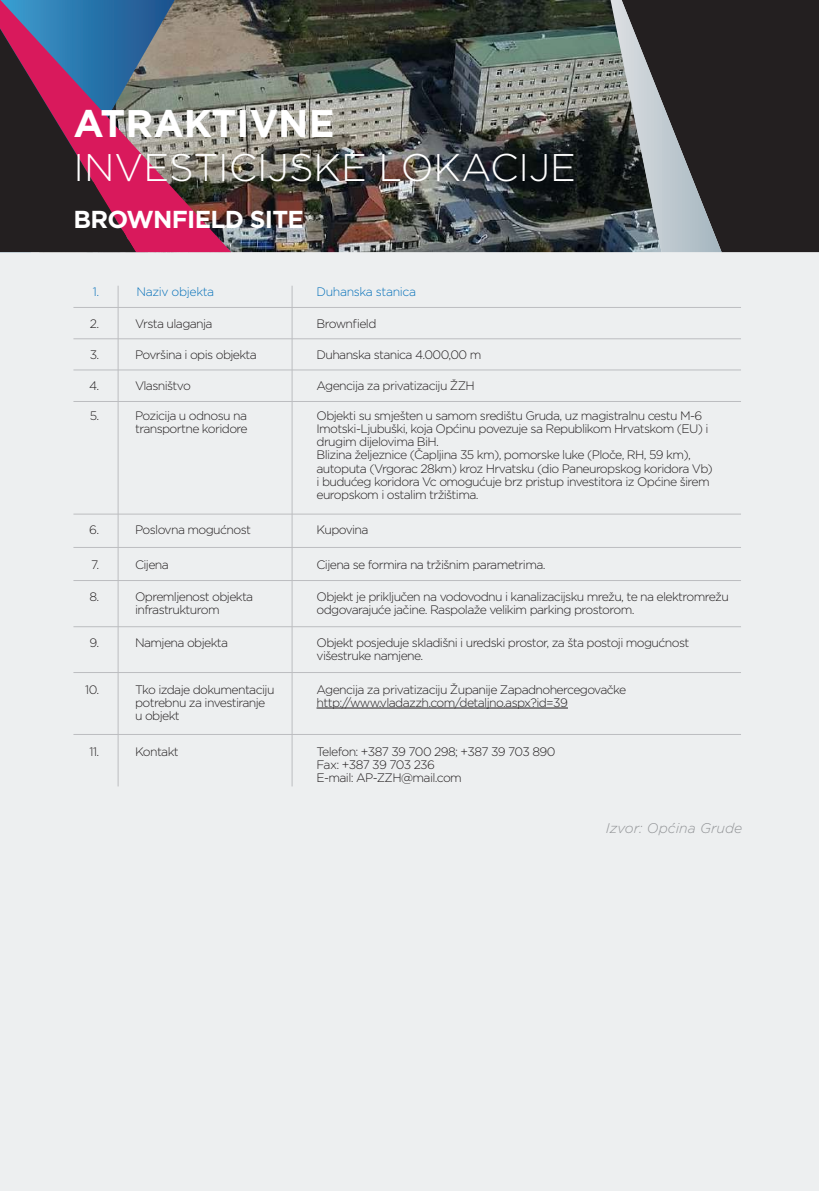
<style>
.page{position:relative;width:819px;height:1191px;background:#edeff0}
.page>*{position:absolute;margin:0;border:0;box-sizing:border-box;transform-origin:0 0}
.t1{font:300 38.5px "Gotham";color:#fff}
.t2{font:700 38.5px "Gotham";color:#fff}
.t3{font:700 24.5px "Gotham";letter-spacing:-.03em;color:#fff}
.t4{font:italic 300 14px "Gotham";color:#939598}
.t5{font:300 12.25px/13.1px "Gotham";letter-spacing:-.05em;color:#231f20}
.t6{font:300 12.25px "Gotham";letter-spacing:-.03em;color:#0671ba}
</style>
<div class="page">
<img style="left:231px;top:0;width:379px;height:252px">
<svg style="left:0;top:0;width:231px;height:252px;background:#876c7a"></svg>
<svg style="left:0;top:28px;width:136px;height:224px;background:#5a304d"></svg>
<div style="left:721px;top:0;width:98px;height:252px;background:#231f20"></div>
<svg style="left:610px;top:0;width:111px;height:252px;background:#5e6164"></svg>
<hr style="left:316px;top:707px;width:252px;height:1px;background:#231f20">
<hr style="left:73px;top:307px;width:668px;height:1px;background:#bcbdc0">
<hr style="left:73px;top:338px;width:668px;height:1px;background:#bcbdc0">
<hr style="left:73px;top:370px;width:668px;height:1px;background:#bcbdc0">
<hr style="left:73px;top:401px;width:668px;height:1px;background:#bcbdc0">
<hr style="left:73px;top:514px;width:668px;height:1px;background:#bcbdc0">
<hr style="left:73px;top:547px;width:668px;height:1px;background:#bcbdc0">
<hr style="left:73px;top:580px;width:668px;height:1px;background:#bcbdc0">
<hr style="left:73px;top:626px;width:668px;height:1px;background:#bcbdc0">
<hr style="left:73px;top:672px;width:668px;height:1px;background:#bcbdc0">
<hr style="left:73px;top:734px;width:668px;height:1px;background:#bcbdc0">
<hr style="left:292px;top:286px;width:1px;height:500px;background:#bcbdc0">
<hr style="left:118px;top:286px;width:1px;height:500px;background:#bcbdc0">
<h1 class="t2" style="left:74px;top:98px;width:262px">ATRAKTIVNE</h1>
<h1 class="t1" style="left:74px;top:143px;width:504px">INVESTICIJSKE LOKACIJE</h1>
<h2 class="t3" style="left:73px;top:203px;width:232px">BROWNFIELD SITE</h2>
<p class="t6" style="left:93px;top:283px;width:8px">1.</p>
<p class="t6" style="left:136px;top:283px;width:79px">Naziv objekta</p>
<p class="t5" style="left:90px;top:317px;width:11px">2.</p>
<p class="t5" style="left:90px;top:347px;width:11px">3.</p>
<p class="t5" style="left:89px;top:379px;width:12px">4.</p>
<p class="t5" style="left:135px;top:317px;width:79px">Vrsta ulaganja</p>
<p class="t5" style="left:135px;top:347px;width:123px">Površina i opis objekta</p>
<p class="t5" style="left:135px;top:379px;width:57px">Vlasništvo</p>
<p class="t5" style="left:90px;top:409px;width:11px">5.</p>
<p class="t5" style="left:89px;top:522px;width:12px">6.</p>
<p class="t5" style="left:91px;top:557px;width:10px">7.</p>
<p class="t5" style="left:89px;top:589px;width:11px">8.</p>
<p class="t5" style="left:89px;top:635px;width:11px">9.</p>
<p class="t5" style="left:85px;top:682px;width:16px">10.</p>
<p class="t5" style="left:90px;top:744px;width:11px">11.</p>
<p class="t5" style="left:135px;top:409px;width:114px">Pozicija u odnosu na transportne koridore</p>
<p class="t5" style="left:135px;top:522px;width:117px">Poslovna mogućnost</p>
<p class="t5" style="left:135px;top:557px;width:35px">Cijena</p>
<p class="t5" style="left:135px;top:589px;width:120px">Opremljenost objekta infrastrukturom</p>
<p class="t5" style="left:135px;top:635px;width:95px">Namjena objekta</p>
<p class="t5" style="left:135px;top:682px;width:141px">Tko izdaje dokumentaciju potrebnu za investiranje u objekt</p>
<p class="t5" style="left:135px;top:744px;width:45px">Kontakt</p>
<p class="t6" style="left:316px;top:283px;width:101px">Duhanska stanica</p>
<p class="t5" style="left:316px;top:317px;width:61px">Brownfield</p>
<p class="t5" style="left:316px;top:347px;width:166px">Duhanska stanica 4.000,00 m</p>
<p class="t5" style="left:316px;top:379px;width:160px">Agencija za privatizaciju ŽZH</p>
<p class="t5" style="left:316px;top:409px;width:398px">Objekti su smješten u samom središtu Gruda, uz magistralnu cestu M-6<br>Imotski-Ljubuški, koja Općinu povezuje sa Republikom Hrvatskom (EU) i drugim dijelovima BiH.<br>Blizina željeznice (Čapljina 35 km), pomorske luke (Ploče, RH, 59 km), autoputa (Vrgorac 28km) kroz Hrvatsku (dio Paneuropskog koridora Vb) i budućeg koridora Vc omogućuje brz pristup investitora iz Općine širem europskom i ostalim tržištima.</p>
<p class="t5" style="left:316px;top:522px;width:54px">Kupovina</p>
<p class="t5" style="left:316px;top:557px;width:230px">Cijena se formira na tržišnim parametrima.</p>
<p class="t5" style="left:316px;top:589px;width:414px">Objekt je priključen na vodovodnu i kanalizacijsku mrežu, te na elektromrežu odgovarajuće jačine. Raspolaže velikim parking prostorom.</p>
<p class="t5" style="left:316px;top:635px;width:374px">Objekt posjeduje skladišni i uredski prostor, za šta postoji mogućnost višestruke namjene.</p>
<p class="t5" style="left:316px;top:682px;width:311px">Agencija za privatizaciju Županije Zapadnohercegovačke http://www.vladazzh.com/detaljno.aspx?id=39</p>
<p class="t5" style="left:316px;top:744px;width:240px">Telefon: +387 39 700 298; +387 39 703 890<br>Fax: +387 39 703 236<br>E-mail: AP-ZZH@mail.com</p>
<p class="t4" style="left:606px;top:819px;width:138px">Izvor: Općina Grude</p>
</div>
